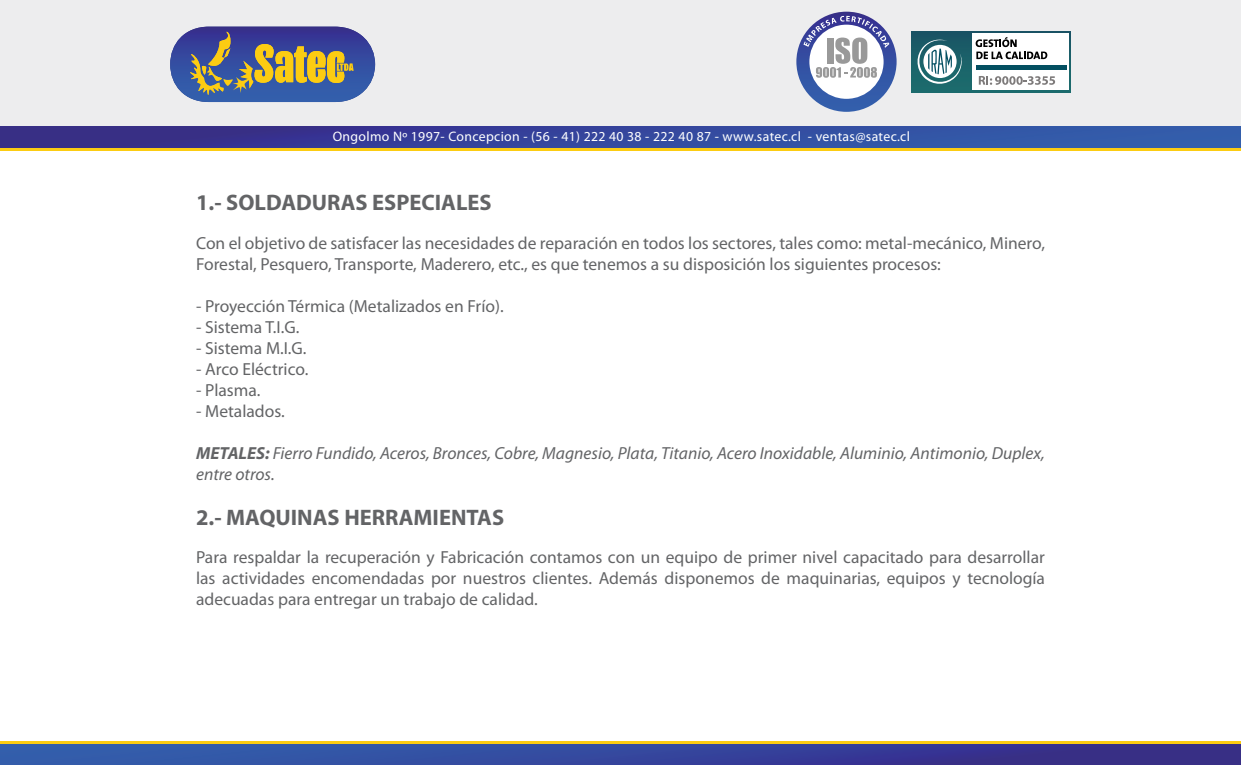
<style>
.page{position:relative;width:1241px;height:765px;background:#fff}
.page>*{position:absolute;margin:0;border:0;box-sizing:border-box;transform-origin:0 0}
.t1{font:700 22.5px "Myriad Pro";color:#636466}
.t2{font:17.5px/21px "Myriad Pro";color:#636466}
.t3{font:italic 17.5px/21px "Myriad Pro";color:#636466}
.t4{font:13.75px "Myriad Pro";letter-spacing:.025em;color:#fff}
.s1{font-weight:700}
</style>
<div class="page">
<div style="left:0;top:0;width:1240px;height:127px;background:#ededee"></div>
<div style="left:0;top:127px;width:1240px;height:21px;background:linear-gradient(to right,#382985,#3263b1)"></div>
<hr style="left:0;top:148px;width:1240px;height:3px;background:#fccc12">
<svg style="left:170px;top:27px;width:205px;height:75px"></svg>
<svg style="left:796px;top:12px;width:100px;height:100px"></svg>
<div style="left:809px;top:25px;width:74px;height:74px;background:#fff;border-radius:50%"></div>
<svg style="left:803px;top:16px;width:86px;height:62px"></svg>
<svg style="left:911px;top:31px;width:159px;height:61px"></svg>
<div style="left:972px;top:34px;width:96px;height:56px;background:#fff"></div>
<hr style="left:976px;top:65px;width:90px;height:4px;background:#034f61">
<svg style="left:975px;top:37px;width:72px;height:22px"></svg>
<svg style="left:915px;top:38px;width:48px;height:48px"></svg>
<svg style="left:978px;top:76px;width:76px;height:9px"></svg>
<div style="left:0;top:744px;width:1240px;height:21px;background:linear-gradient(to right,#3263b1,#382985)"></div>
<hr style="left:0;top:741px;width:1240px;height:3px;background:#fccc12">
<p class="t4" style="left:332px;top:128px;width:578px">Ongolmo Nº 1997- Concepcion - (56 - 41) 222 40 38 - 222 40 87 - www.satec.cl - ventas@satec.cl</p>
<p class="t1" style="left:196px;top:188px;width:297px">1.- SOLDADURAS ESPECIALES</p>
<p class="t2" style="left:196px;top:233px;width:850px">Con el objetivo de satisfacer las necesidades de reparación en todos los sectores, tales como: metal-mecánico, Minero,<br>Forestal, Pesquero, Transporte, Maderero, etc., es que tenemos a su disposición los siguientes procesos:</p>
<p class="t2" style="left:196px;top:296px;width:309px">- Proyección Térmica (Metalizados en Frío).</p>
<p class="t2" style="left:196px;top:317px;width:105px">- Sistema T.I.G.</p>
<p class="t2" style="left:196px;top:338px;width:112px">- Sistema M.I.G.</p>
<p class="t2" style="left:196px;top:359px;width:114px">- Arco Eléctrico.</p>
<p class="t2" style="left:196px;top:380px;width:66px">- Plasma.</p>
<p class="t2" style="left:196px;top:401px;width:90px">- Metalados.</p>
<p class="t3" style="left:196px;top:443px;width:850px"><span class="s1">METALES:</span> Fierro Fundido, Aceros, Bronces, Cobre, Magnesio, Plata, Titanio, Acero Inoxidable, Aluminio, Antimonio, Duplex, entre otros.</p>
<p class="t1" style="left:196px;top:503px;width:309px">2.- MAQUINAS HERRAMIENTAS</p>
<p class="t2" style="left:196px;top:546px;width:850px;text-align:justify">Para respaldar la recuperación y Fabricación contamos con un equipo de primer nivel capacitado para desarrollar las actividades encomendadas por nuestros clientes. Además disponemos de maquinarias, equipos y tecnología adecuadas para entregar un trabajo de calidad.</p>
</div>
